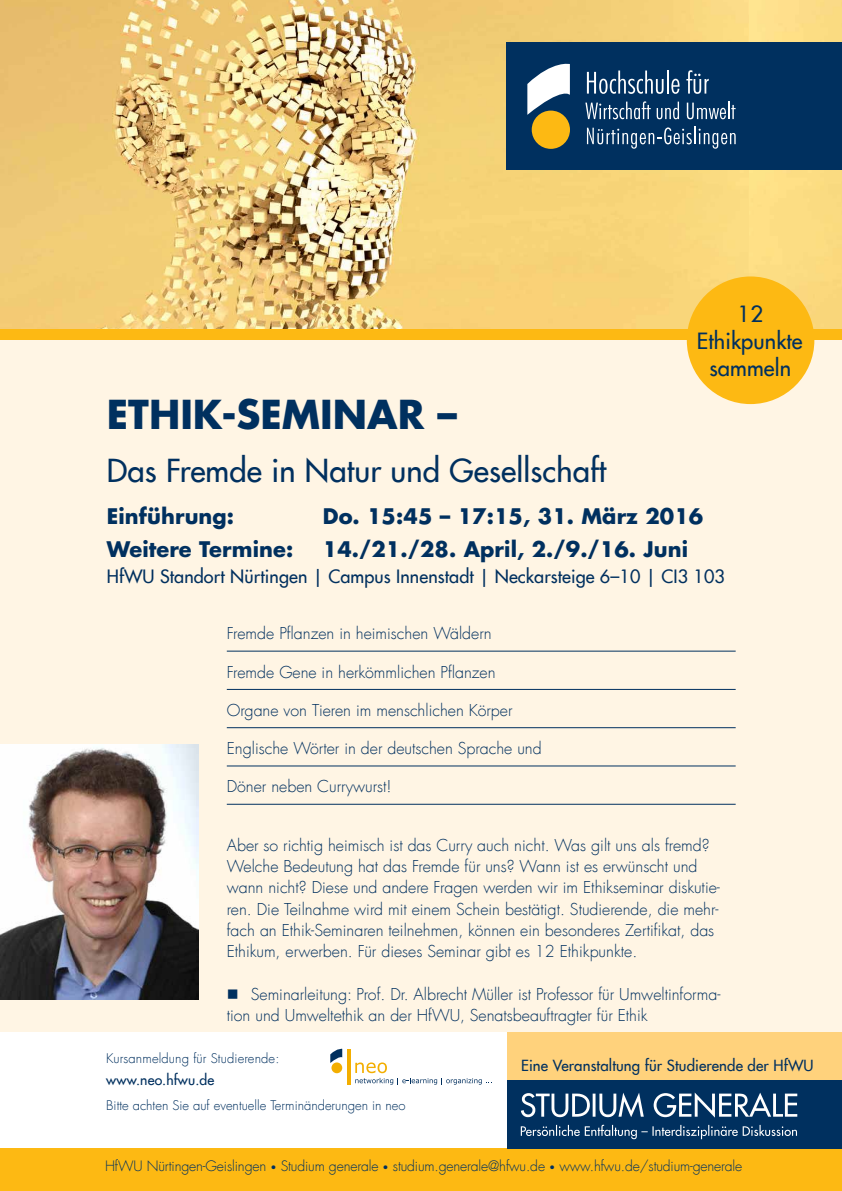
<style>
.page{position:relative;width:842px;height:1191px;background:#fff}
.page>*{position:absolute;margin:0;border:0;box-sizing:border-box;transform-origin:0 0}
.t1{font:700 39px "Futura Com";color:#00305f}
.t2{font:500 31px "Futura Com";letter-spacing:.005em;color:#00305f}
.t3{font:500 21.9px/27px "Futura Com";letter-spacing:.005em;color:#00305f;text-align:center}
.t4{font:700 21px "Futura Com";letter-spacing:.005em;color:#00305f}
.t5{font:500 18px "Futura Com";letter-spacing:.005em;color:#00305f}
.t6{font:300 16px/21.3px "Futura Com";color:#00305f}
.t7{font:500 15px "Futura Com";letter-spacing:.01em;color:#00305f}
.t8{font:300 14px "Futura Com";letter-spacing:-.01em;color:#00305f}
.t9{font:500 14px "Futura Com";letter-spacing:.01em;color:#00305f}
.t10{font:300 13px "Futura Com";color:#00305f}
.s1{font-size:10px}
</style>
<div class="page">
<div style="left:0;top:330px;width:842px;height:818px;background:#fff5e4"></div>
<div style="left:0;top:1032px;width:813px;height:116px;background:#fff"></div>
<div style="left:0;top:1148px;width:842px;height:43px;background:#fdb913"></div>
<img style="left:0;top:0;width:842px;height:330px">
<div style="left:0;top:330px;width:842px;height:10px;background:#fdb913"></div>
<div style="left:507px;top:1079px;width:335px;height:69px;background:#00305f"></div>
<svg style="left:521px;top:1092px;width:276px;height:25px"></svg>
<svg style="left:521px;top:1124px;width:276px;height:15px"></svg>
<div style="left:507px;top:1032px;width:335px;height:47px;background:#ffd27c"></div>
<svg style="left:330px;top:1048px;width:12px;height:15px"></svg>
<div style="left:331px;top:1062px;width:11px;height:11px;background:#f3ae00;border-radius:50%"></div>
<hr style="left:347px;top:1048px;width:3px;height:36px;background:#f3ae00">
<svg style="left:355px;top:1062px;width:137px;height:22px"></svg>
<img style="left:0;top:744px;width:198px;height:255px">
<hr style="left:227px;top:650px;width:509px;height:1px;background:#00305f">
<hr style="left:227px;top:689px;width:509px;height:1px;background:#00305f">
<hr style="left:227px;top:727px;width:509px;height:1px;background:#00305f">
<hr style="left:227px;top:765px;width:509px;height:1px;background:#00305f">
<hr style="left:227px;top:803px;width:509px;height:1px;background:#00305f">
<div style="left:687px;top:276px;width:127px;height:128px;background:#fdb913;border-radius:50%"></div>
<div style="left:506px;top:43px;width:336px;height:127px;background:#00305f"></div>
<div style="left:532px;top:111px;width:38px;height:38px;background:#fdb913;border-radius:50%"></div>
<svg style="left:527px;top:64px;width:43px;height:51px"></svg>
<svg style="left:587px;top:71px;width:76px;height:23px"></svg>
<hr style="left:667px;top:71px;width:2px;height:23px;background:#fff">
<svg style="left:671px;top:79px;width:8px;height:15px"></svg>
<svg style="left:686px;top:70px;width:23px;height:24px"></svg>
<svg style="left:587px;top:127px;width:149px;height:22px"></svg>
<svg style="left:585px;top:101px;width:66px;height:18px"></svg>
<svg style="left:657px;top:102px;width:22px;height:17px"></svg>
<svg style="left:687px;top:102px;width:49px;height:17px"></svg>
<h3 class="t3" style="left:697px;top:300px;width:107px">12<br>Ethikpunkte sammeln</h3>
<h1 class="t1" style="left:107px;top:384px;width:352px">ETHIK-SEMINAR –</h1>
<h2 class="t2" style="left:107px;top:447px;width:501px">Das Fremde in Natur und Gesellschaft</h2>
<h3 class="t4" style="left:107px;top:499px;width:129px">Einführung:</h3>
<h3 class="t4" style="left:323px;top:499px;width:382px">Do. 15:45 – 17:15, 31. März 2016</h3>
<h3 class="t4" style="left:107px;top:532px;width:188px">Weitere Termine:</h3>
<h3 class="t4" style="left:323px;top:532px;width:367px">14./21./28. April, 2./9./16. Juni</h3>
<p class="t5" style="left:107px;top:562px;width:620px">HfWU Standort Nürtingen | Campus Innenstadt | Neckarsteige 6–10 | CI3 103</p>
<p class="t6" style="left:227px;top:623px;width:267px">Fremde Pflanzen in heimischen Wäldern</p>
<p class="t6" style="left:227px;top:661px;width:270px">Fremde Gene in herkömmlichen Pflanzen</p>
<p class="t6" style="left:227px;top:699px;width:287px">Organe von Tieren im menschlichen Körper</p>
<p class="t6" style="left:227px;top:737px;width:316px">Englische Wörter in der deutschen Sprache und</p>
<p class="t6" style="left:227px;top:776px;width:166px">Döner neben Currywurst!</p>
<p class="t6" style="left:227px;top:834px;width:495px">Aber so richtig heimisch ist das Curry auch nicht. Was gilt uns als fremd?<br>Welche Bedeutung hat das Fremde für uns? Wann ist es erwünscht und wann nicht? Diese und andere Fragen werden wir im Ethikseminar diskutie&shy;ren. Die Teilnahme wird mit einem Schein bestätigt. Studierende, die mehr&shy;fach an Ethik-Seminaren teilnehmen, können ein besonderes Zertifikat, das Ethikum, erwerben. Für dieses Seminar gibt es 12 Ethikpunkte.</p>
<p class="t6" style="left:227px;top:983px;width:495px;text-indent:24px">Seminarleitung: Prof. Dr. Albrecht Müller ist Professor für Umweltinforma&shy;tion und Umweltethik an der HfWU, Senatsbeauftragter für Ethik</p>
<p class="t10" style="left:106px;top:1050px;width:175px">Kursanmeldung für Studierende:</p>
<p class="t9" style="left:106px;top:1069px;width:109px">www.neo.hfwu.de</p>
<p class="t10" style="left:106px;top:1096px;width:301px">Bitte achten Sie auf eventuelle Terminänderungen in neo</p>
<p class="t7" style="left:521px;top:1054px;width:294px">Eine Veranstaltung für Studierende der HfWU</p>
<p class="t8" style="left:105px;top:1157px;width:639px">HfWU Nürtingen-Geislingen <span class="s1">•</span> Studium generale <span class="s1">•</span> studium.generale@hfwu.de <span class="s1">•</span> www.hfwu.de/studium-generale</p>
</div>
